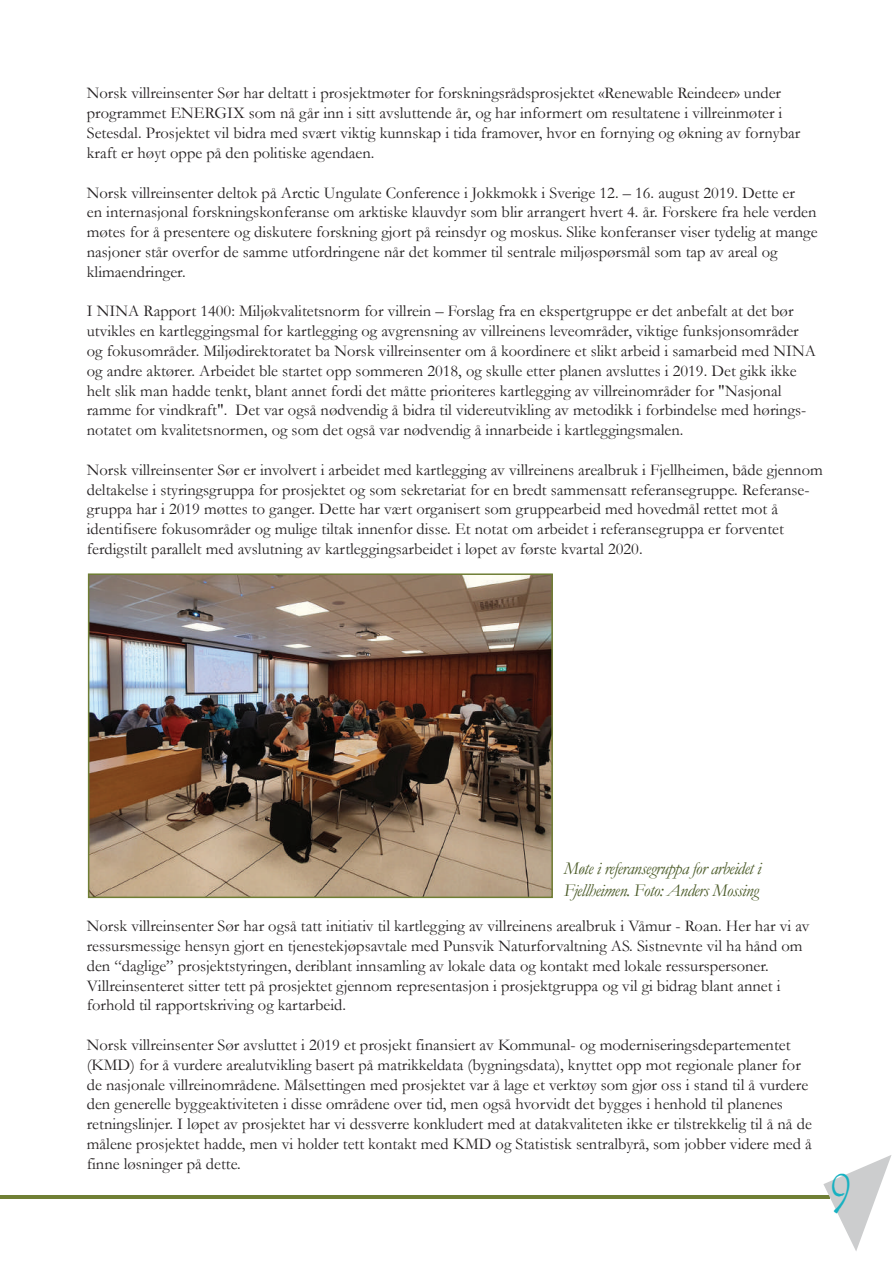
<style>
.page{position:relative;width:893px;height:1263px;background:#fff}
.page>*{position:absolute;margin:0;border:0;box-sizing:border-box;transform-origin:0 0}
.t1{font:54px "Tempus Sans ITC";color:#17b1c1;scale:.75 1}
.t2{font:italic 18px/21.6px "Garamond";letter-spacing:-.03em;color:#4a5a27}
.t3{font:16.5px/19.8px "Garamond";color:#231f20}
</style>
<div class="page">
<img style="left:91px;top:576px;width:459px;height:319px">
<hr style="left:0;top:1195px;width:829px;height:4px;background:#707f35">
<svg style="left:823px;top:1155px;width:68px;height:96px"></svg>
<div style="left:88px;top:573px;width:465px;height:325px;border:2px solid #6f7e34"></div>
<p class="t3" style="left:87px;top:83px;width:715px">Norsk villreinsenter Sør har deltatt i prosjektmøter for forskningsrådsprosjektet «Renewable Reindeer» under programmet ENERGIX som nå går inn i sitt avsluttende år, og har informert om resultatene i villreinmøter i Setesdal. Prosjektet vil bidra med svært viktig kunnskap i tida framover, hvor en fornying og økning av fornybar kraft er høyt oppe på den politiske agendaen.</p>
<p class="t3" style="left:87px;top:182px;width:732px">Norsk villreinsenter deltok på Arctic Ungulate Conference i Jokkmokk i Sverige 12. – 16. august 2019. Dette er<br>en internasjonal forskningskonferanse om arktiske klauvdyr som blir arrangert hvert 4. år. Forskere fra hele verden møtes for å presentere og diskutere forskning gjort på reinsdyr og moskus. Slike konferanser viser tydelig at mange nasjoner står overfor de samme utfordringene når det kommer til sentrale miljøspørsmål som tap av areal og klimaendringer.</p>
<p class="t3" style="left:87px;top:301px;width:731px">I NINA Rapport 1400: Miljøkvalitetsnorm for villrein – Forslag fra en ekspertgruppe er det anbefalt at det bør utvikles en kartleggingsmal for kartlegging og avgrensning av villreinens leveområder, viktige funksjonsområder og fokusområder. Miljødirektoratet ba Norsk villreinsenter om å koordinere et slikt arbeid i samarbeid med NINA og andre aktører. Arbeidet ble startet opp sommeren 2018, og skulle etter planen avsluttes i 2019. Det gikk ikke helt slik man hadde tenkt, blant annet fordi det måtte prioriteres kartlegging av villreinområder for "Nasjonal ramme for vindkraft". Det var også nødvendig å bidra til videreutvikling av metodikk i forbindelse med hørings&shy;notatet om kvalitetsnormen, og som det også var nødvendig å innarbeide i kartleggingsmalen.</p>
<p class="t3" style="left:87px;top:459px;width:737px">Norsk villreinsenter Sør er involvert i arbeidet med kartlegging av villreinens arealbruk i Fjellheimen, både gjennom deltakelse i styringsgruppa for prosjektet og som sekretariat for en bredt sammensatt referansegruppe. Referanse&shy;gruppa har i 2019 møttes to ganger. Dette har vært organisert som gruppearbeid med hovedmål rettet mot å identifisere fokusområder og mulige tiltak innenfor disse. Et notat om arbeidet i referansegruppa er forventet ferdigstilt parallelt med avslutning av kartleggingsarbeidet i løpet av første kvartal 2020.</p>
<p class="t2" style="left:564px;top:857px;width:199px">Møte i referansegruppa for arbeidet i<br>Fjellheimen. Foto: Anders Mossing</p>
<p class="t3" style="left:87px;top:916px;width:724px">Norsk villreinsenter Sør har også tatt initiativ til kartlegging av villreinens arealbruk i Våmur - Roan. Her har vi av ressursmessige hensyn gjort en tjenestekjøpsavtale med Punsvik Naturforvaltning AS. Sistnevnte vil ha hånd om den “daglige” prosjektstyringen, deriblant innsamling av lokale data og kontakt med lokale ressurspersoner.<br>Villreinsenteret sitter tett på prosjektet gjennom representasjon i prosjektgruppa og vil gi bidrag blant annet i forhold til rapportskriving og kartarbeid.</p>
<p class="t3" style="left:87px;top:1034px;width:727px">Norsk villreinsenter Sør avsluttet i 2019 et prosjekt finansiert av Kommunal- og moderniseringsdepartementet (KMD) for å vurdere arealutvikling basert på matrikkeldata (bygningsdata), knyttet opp mot regionale planer for de nasjonale villreinområdene. Målsettingen med prosjektet var å lage et verktøy som gjør oss i stand til å vurdere den generelle byggeaktiviteten i disse områdene over tid, men også hvorvidt det bygges i henhold til planenes retningslinjer. I løpet av prosjektet har vi dessverre konkludert med at datakvaliteten ikke er tilstrekkelig til å nå de målene prosjektet hadde, men vi holder tett kontakt med KMD og Statistisk sentralbyrå, som jobber videre med å finne løsninger på dette.</p>
<h1 class="t1" style="left:830px;top:1157px;width:29px">9</h1>
</div>
